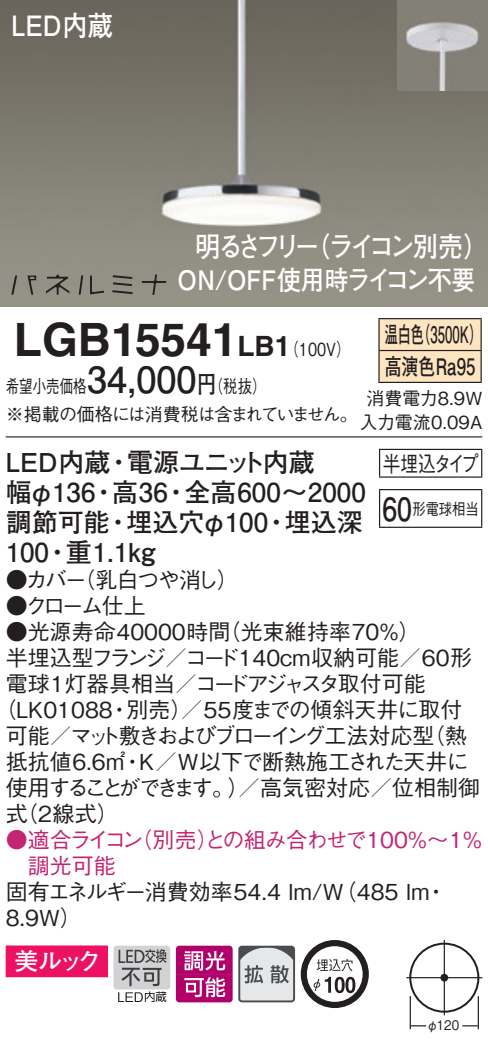
<style>
.page{position:relative;width:488px;height:1049px;background:#fff}
.page>*{position:absolute;margin:0;border:0;box-sizing:border-box;transform-origin:0 0}
.t1{font:700 46px "Helvetica LT Std";color:#231f20}
.t2{font:700 36px "Futo Go B101 Pro";color:#231f20}
.t3{font:700 32px "Futo Go B101 Pro";color:#231f20;scale:.83 1}
.t4{font:700 28px "Futo Go B101 Pro";letter-spacing:-.13em;color:#fff;scale:.89 1}
.t5{font:700 28px "Futo Go B101 Pro";letter-spacing:-.13em;color:#fff;scale:.9 1}
.t6{font:700 28px "Helvetica LT Std";color:#231f20}
.t7{font:700 26.8px "Futo Go B101 Pro";letter-spacing:-.005em;color:#fff;scale:.89 1}
.t8{font:700 26px/30px "Futo Go B101 Pro";color:#231f20}
.t9{font:700 26px "Futo Go B101 Pro";letter-spacing:-.05em;color:#231f20}
.t10{font:700 24px "Futo Go B101 Pro";color:#fff}
.t11{font:700 22.8px/32px "Futo Go B101 Pro";color:#231f20;scale:.58 1}
.t12{font:500 22px/26px "Gothic BBB Pro";color:#231f20}
.t13{font:500 22px/26px "Gothic BBB Pro";letter-spacing:-.09em;color:#231f20}
.t14{font:500 22px/26px "Gothic BBB Pro";letter-spacing:-.045em;color:#c42573;text-align:center}
.t15{font:500 22px/26px "Gothic BBB Pro";letter-spacing:-.165em;color:#231f20}
.t16{font:500 22px "Gothic BBB Pro";color:#231f20;scale:.8 1}
.t17{font:500 18px/28px "Gothic BBB Pro";letter-spacing:-.04em;color:#231f20;scale:.75 1}
.t18{font:500 18px/24px "Gothic BBB Pro";color:#231f20;text-align:center}
.t19{font:500 18px "Gothic BBB Pro";color:#231f20;scale:.8 1}
.t20{font:500 16px "Gothic BBB Pro";color:#231f20;scale:.83 1}
.t21{font:500 13.2px "Gothic BBB Pro";color:#231f20;scale:.9 1}
.s1{font-family:"Futo Go B101 Pro";font-weight:700;font-size:24px}
.s2{font-family:"Helvetica LT Std";font-weight:700;font-size:28px}
</style>
<div class="page">
<div style="left:409px;top:943px;width:70px;height:70px;border:2px solid #231f20;border-radius:50%"></div>
<svg style="left:440px;top:974px;width:8px;height:8px"></svg>
<hr style="left:406px;top:977px;width:76px;height:1px;background:#231f20">
<hr style="left:443px;top:940px;width:2px;height:75px;background:#231f20">
<hr style="left:477px;top:996px;width:2px;height:33px;background:#231f20">
<hr style="left:409px;top:996px;width:2px;height:33px;background:#231f20">
<svg style="left:462px;top:1025px;width:15px;height:1px"></svg>
<svg style="left:410px;top:1025px;width:16px;height:1px"></svg>
<img style="left:0;top:0;width:488px;height:306px">
<img style="left:397px;top:0;width:91px;height:91px">
<svg style="left:79px;top:276px;width:4px;height:19px"></svg>
<svg style="left:142px;top:274px;width:24px;height:21px"></svg>
<svg style="left:90px;top:276px;width:14px;height:18px"></svg>
<svg style="left:11px;top:276px;width:6px;height:19px"></svg>
<svg style="left:27px;top:276px;width:9px;height:19px"></svg>
<svg style="left:112px;top:275px;width:20px;height:19px"></svg>
<svg style="left:46px;top:274px;width:23px;height:21px"></svg>
<div style="left:6px;top:945px;width:102px;height:32px;background:#ec1163"></div>
<div style="left:113px;top:946px;width:57px;height:43px;background:#d1d2d4;border-radius:3px"></div>
<svg style="left:118px;top:949px;width:48px;height:53px"></svg>
<svg style="left:176px;top:946px;width:56px;height:56px;background:#c23c8c"></svg>
<svg style="left:241px;top:949px;width:51px;height:50px;background:#c9cacc"></svg>
<div style="left:238px;top:946px;width:57px;height:56px;border:2px solid #4b4c4d;border-radius:3px"></div>
<svg style="left:300px;top:940px;width:68px;height:68px"></svg>
<svg style="left:334px;top:977px;width:10px;height:16px"></svg>
<svg style="left:345px;top:977px;width:10px;height:16px"></svg>
<hr style="left:6px;top:436px;width:476px;height:2px;background:#231f20">
<svg style="left:379px;top:319px;width:101px;height:63px;background:#fae1be"></svg>
<hr style="left:378px;top:318px;width:103px;height:1px;background:#231f20">
<hr style="left:378px;top:319px;width:1px;height:31px;background:#231f20">
<hr style="left:480px;top:319px;width:1px;height:31px;background:#231f20">
<hr style="left:378px;top:350px;width:103px;height:1px;background:#231f20">
<hr style="left:378px;top:351px;width:1px;height:31px;background:#231f20">
<hr style="left:480px;top:351px;width:1px;height:31px;background:#231f20">
<hr style="left:378px;top:382px;width:103px;height:1px;background:#231f20">
<svg style="left:379px;top:450px;width:1px;height:26px"></svg>
<hr style="left:379px;top:449px;width:103px;height:1px;background:#231f20">
<svg style="left:481px;top:450px;width:1px;height:26px"></svg>
<hr style="left:379px;top:476px;width:103px;height:2px;background:#231f20">
<hr style="left:379px;top:490px;width:1px;height:37px;background:#231f20">
<hr style="left:379px;top:489px;width:103px;height:1px;background:#231f20">
<hr style="left:481px;top:490px;width:1px;height:37px;background:#231f20">
<hr style="left:379px;top:527px;width:103px;height:1px;background:#231f20">
<p class="t5" style="left:11px;top:3px;width:114px">LED内蔵</p>
<p class="t4" style="left:305px;top:224px;width:208px">（ライコン別売(</p>
<p class="t4" style="left:195px;top:224px;width:141px">明るさフリー</p>
<p class="t7" style="left:177px;top:258px;width:336px">ON/OFF使用時ライコン不要</p>
<h1 class="t1" style="left:14px;top:311px;width:225px">LGB15541</h1>
<p class="t19" style="left:197px;top:372px;width:88px">（<span class="s1">円</span>税抜(</p>
<p class="t11" style="left:417px;top:316px;width:115px">（3500 (K</p>
<p class="t11" style="left:384px;top:316px;width:158px">温白色<br>高演色Ra95</p>
<p class="t6" style="left:237px;top:329px;width:39px">LB</p>
<p class="t19" style="left:275px;top:334px;width:96px">（<span class="s2">1</span> 100 (V</p>
<h2 class="t2" style="left:87px;top:351px;width:111px">34,000</h2>
<p class="t17" style="left:6px;top:370px;width:471px">希望小売価格<br>※掲載の価格には消費税は含まれていません。</p>
<p class="t9" style="left:127px;top:441px;width:189px">電源ユニット内蔵</p>
<p class="t18" style="left:359px;top:383px;width:124px">消費電力8.9W入力電流0.09A</p>
<p class="t8" style="left:6px;top:444px;width:106px">LED内蔵</p>
<p class="t16" style="left:382px;top:446px;width:121px">半埋込タイプ</p>
<p class="t20" style="left:412px;top:496px;width:81px">形電球相当</p>
<p class="t8" style="left:106px;top:444px;width:27px">・</p>
<p class="t8" style="left:184px;top:474px;width:183px">全高600~2000</p>
<p class="t8" style="left:6px;top:474px;width:91px">幅φ136</p>
<p class="t8" style="left:112px;top:474px;width:57px">高36</p>
<p class="t8" style="left:91px;top:474px;width:27px">・</p>
<p class="t8" style="left:163px;top:474px;width:27px">・</p>
<h3 class="t3" style="left:382px;top:483px;width:37px">60</h3>
<p class="t8" style="left:66px;top:504px;width:91px;text-indent:-60px">調節可能重1.1kg</p>
<p class="t8" style="left:126px;top:504px;width:143px">埋込穴φ100</p>
<p class="t8" style="left:285px;top:504px;width:79px">埋込深</p>
<p class="t8" style="left:105px;top:504px;width:27px">・</p>
<p class="t8" style="left:263px;top:504px;width:27px">・</p>
<p class="t8" style="left:6px;top:534px;width:45px">100</p>
<p class="t8" style="left:44px;top:534px;width:27px">・</p>
<p class="t12" style="left:73px;top:564px;width:166px">（乳白つや消し(</p>
<p class="t12" style="left:6px;top:564px;width:83px">●カバー</p>
<p class="t12" style="left:6px;top:590px;width:142px">●クローム仕上</p>
<p class="t12" style="left:219px;top:616px;width:203px">（光束維持率70％(</p>
<p class="t12" style="left:6px;top:616px;width:226px">●光源寿命40000時間</p>
<p class="t12" style="left:6px;top:642px;width:468px">半埋込型フランジ／コード140cm収納可能／60形</p>
<p class="t12" style="left:6px;top:668px;width:421px">電球1灯器具相当／コードアジャスタ取付可能</p>
<p class="t12" style="left:181px;top:694px;width:283px">／55度までの傾斜天井に取付</p>
<p class="t12" style="left:-6px;top:694px;width:120px">（LK01088</p>
<p class="t12" style="left:126px;top:694px;width:67px">別売）</p>
<p class="t12" style="left:108px;top:694px;width:24px">・</p>
<p class="t13" style="left:139px;top:720px;width:331px;text-indent:-134px">可能／マット敷きおよびブローイング工法対応型<br>K／W以下で断熱施工された天井に</p>
<p class="t12" style="left:423px;top:720px;width:45px">（熱</p>
<p class="t12" style="left:6px;top:746px;width:122px">抵抗値6.6㎡</p>
<p class="t12" style="left:121px;top:746px;width:23px">・</p>
<p class="t15" style="left:6px;top:772px;width:245px">使用することができます。）（式 2線式(</p>
<p class="t14" style="left:131px;top:824px;width:354px">（別売との組み合わせで100％~1％</p>
<p class="t12" style="left:238px;top:772px;width:244px">／高気密対応／位相制御</p>
<p class="t14" style="left:197px;top:824px;width:23px">）</p>
<p class="t14" style="left:6px;top:824px;width:139px">●適合ライコン調光可能</p>
<p class="t12" style="left:6px;top:876px;width:425px">固有エネルギー消費効率54.4 lm （W/ 485 lm<br>8.9W(</p>
<p class="t12" style="left:425px;top:876px;width:23px">・</p>
<p class="t10" style="left:14px;top:942px;width:88px">美ルック</p>
<p class="t21" style="left:426px;top:1014px;width:38px">φ120</p>
</div>
